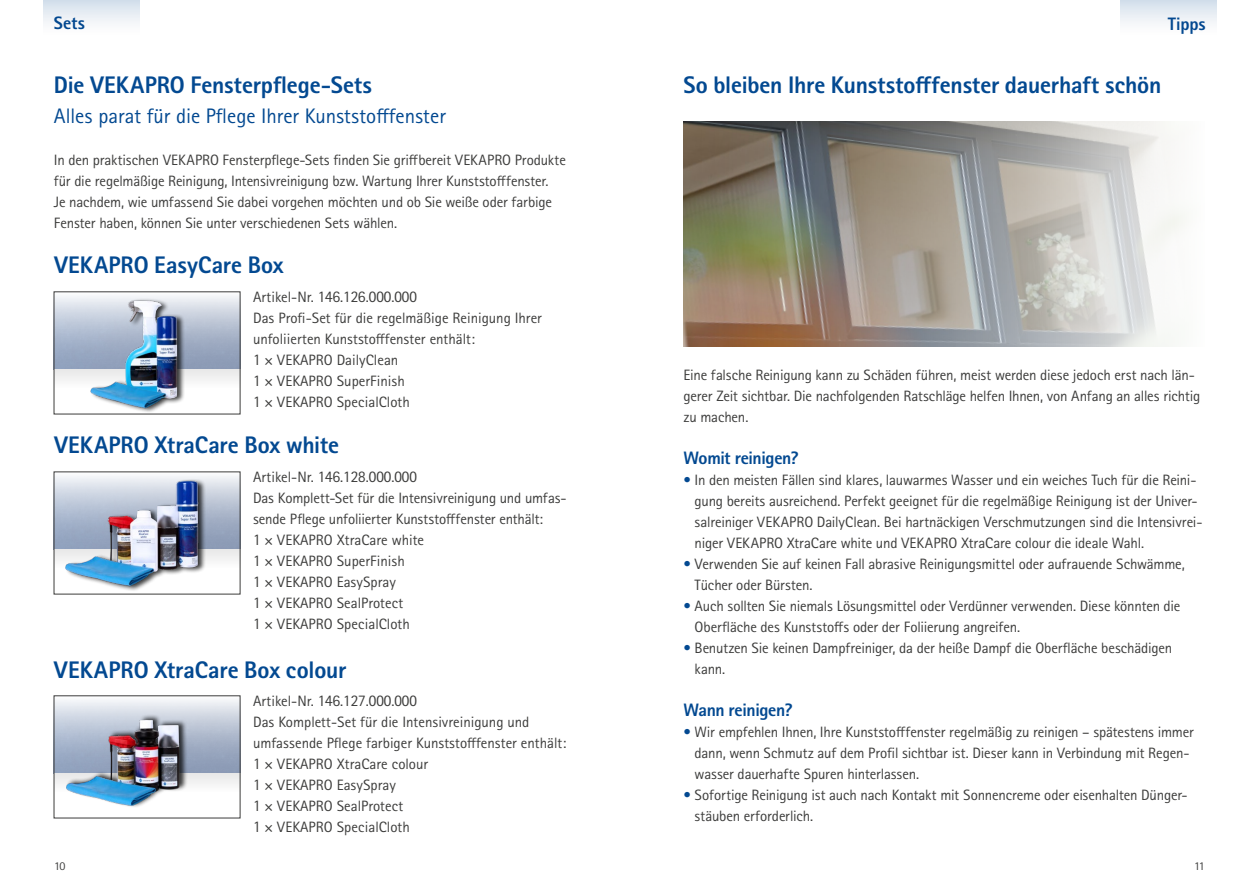
<style>
.page{position:relative;width:1259px;height:893px;background:#fff}
.page>*{position:absolute;margin:0;border:0;box-sizing:border-box;transform-origin:0 0}
.t1{font:700 24px "Rotis II Sans Pro";letter-spacing:-.005em;color:#034991}
.t2{font:21px "Rotis II Sans Pro";color:#034991}
.t3{font:700 18px "Rotis II Sans Pro";letter-spacing:-.02em;color:#034991}
.t4{font:15px/21px "Rotis II Sans Pro";letter-spacing:-.01em;color:#3c3c3b}
.t5{font:12px "Rotis Sans Serif Std";color:#3c3c3b}
.s1{color:#034991}
</style>
<div class="page">
<img style="left:56px;top:296px;width:182px;height:116px">
<img style="left:683px;top:122px;width:502px;height:224px">
<img style="left:56px;top:476px;width:182px;height:115px">
<img style="left:56px;top:700px;width:182px;height:107px">
<div style="left:1120px;top:0;width:96px;height:38px;background:linear-gradient(to bottom,#d5e1ec,#fff)"></div>
<div style="left:43px;top:0;width:96px;height:38px;background:linear-gradient(to bottom,#d5e1ec,#fff)"></div>
<p class="t3" style="left:54px;top:13px;width:33px">Sets</p>
<p class="t3" style="left:1167px;top:14px;width:39px">Tipps</p>
<h1 class="t1" style="left:54px;top:71px;width:320px">Die VEKAPRO Fensterpflege-Sets</h1>
<h2 class="t2" style="left:54px;top:104px;width:394px">Alles parat für die Pflege Ihrer Kunststofffenster</h2>
<p class="t4" style="left:54px;top:150px;width:513px">In den praktischen VEKAPRO Fensterpflege-Sets finden Sie griffbereit VEKAPRO Produkte für die regelmäßige Reinigung, Intensivreinigung bzw. Wartung Ihrer Kunststofffenster.<br>Je nachdem, wie umfassend Sie dabei vorgehen möchten und ob Sie weiße oder farbige Fenster haben, können Sie unter verschiedenen Sets wählen.</p>
<h1 class="t1" style="left:54px;top:251px;width:231px">VEKAPRO EasyCare Box</h1>
<p class="t4" style="left:253px;top:287px;width:290px">Artikel-Nr. 146.126.000.000<br>Das Profi-Set für die regelmäßige Reinigung Ihrer unfoliierten Kunststofffenster enthält:<br>1 × VEKAPRO DailyClean<br>1 × VEKAPRO SuperFinish<br>1 × VEKAPRO SpecialCloth</p>
<h1 class="t1" style="left:54px;top:431px;width:287px">VEKAPRO XtraCare Box white</h1>
<p class="t4" style="left:253px;top:467px;width:315px">Artikel-Nr. 146.128.000.000<br>Das Komplett-Set für die Intensivreinigung und umfas&shy;sende Pflege unfoliierter Kunststofffenster enthält:<br>1 × VEKAPRO XtraCare white<br>1 × VEKAPRO SuperFinish<br>1 × VEKAPRO EasySpray<br>1 × VEKAPRO SealProtect<br>1 × VEKAPRO SpecialCloth</p>
<h1 class="t1" style="left:54px;top:656px;width:294px">VEKAPRO XtraCare Box colour</h1>
<p class="t4" style="left:253px;top:691px;width:315px">Artikel-Nr. 146.127.000.000<br>Das Komplett-Set für die Intensivreinigung und umfassende Pflege farbiger Kunststofffenster enthält:<br>1 × VEKAPRO XtraCare colour<br>1 × VEKAPRO EasySpray<br>1 × VEKAPRO SealProtect<br>1 × VEKAPRO SpecialCloth</p>
<h1 class="t1" style="left:683px;top:71px;width:479px">So bleiben Ihre Kunststofffenster dauerhaft schön</h1>
<p class="t4" style="left:683px;top:364px;width:518px">Eine falsche Reinigung kann zu Schäden führen, meist werden diese jedoch erst nach län&shy;gerer Zeit sichtbar. Die nachfolgenden Ratschläge helfen Ihnen, von Anfang an alles richtig zu machen.</p>
<p class="t3" style="left:683px;top:447px;width:116px">Womit reinigen?</p>
<p class="t4" style="left:694px;top:469px;width:509px;text-indent:-11px"><span class="s1">•</span> In den meisten Fällen sind klares, lauwarmes Wasser und ein weiches Tuch für die Reini&shy;gung bereits ausreichend. Perfekt geeignet für die regelmäßige Reinigung ist der Univer&shy;salreiniger VEKAPRO DailyClean. Bei hartnäckigen Verschmutzungen sind die Intensivrei&shy;niger VEKAPRO XtraCare white und VEKAPRO XtraCare colour die ideale Wahl.</p>
<p class="t4" style="left:694px;top:553px;width:491px;text-indent:-11px"><span class="s1">•</span> Verwenden Sie auf keinen Fall abrasive Reinigungsmittel oder aufrauende Schwämme,<br>Tücher oder Bürsten.</p>
<p class="t4" style="left:694px;top:595px;width:487px;text-indent:-11px"><span class="s1">•</span> Auch sollten Sie niemals Lösungsmittel oder Verdünner verwenden. Diese könnten die<br>Oberfläche des Kunststoffs oder der Foliierung angreifen.</p>
<p class="t4" style="left:694px;top:637px;width:479px;text-indent:-11px"><span class="s1">•</span> Benutzen Sie keinen Dampfreiniger, da der heiße Dampf die Oberfläche beschädigen kann.</p>
<p class="t3" style="left:683px;top:699px;width:110px">Wann reinigen?</p>
<p class="t4" style="left:694px;top:721px;width:501px;text-indent:-11px"><span class="s1">•</span> Wir empfehlen Ihnen, Ihre Kunststofffenster regelmäßig zu reinigen – spätestens immer dann, wenn Schmutz auf dem Profil sichtbar ist. Dieser kann in Verbindung mit Regen&shy;wasser dauerhafte Spuren hinterlassen.</p>
<p class="t4" style="left:694px;top:784px;width:494px;text-indent:-11px"><span class="s1">•</span> Sofortige Reinigung ist auch nach Kontakt mit Sonnencreme oder eisenhalten Dünger&shy;stäuben erforderlich.</p>
<p class="t5" style="left:54px;top:859px;width:13px">10</p>
<p class="t5" style="left:1194px;top:859px;width:12px">11</p>
</div>
